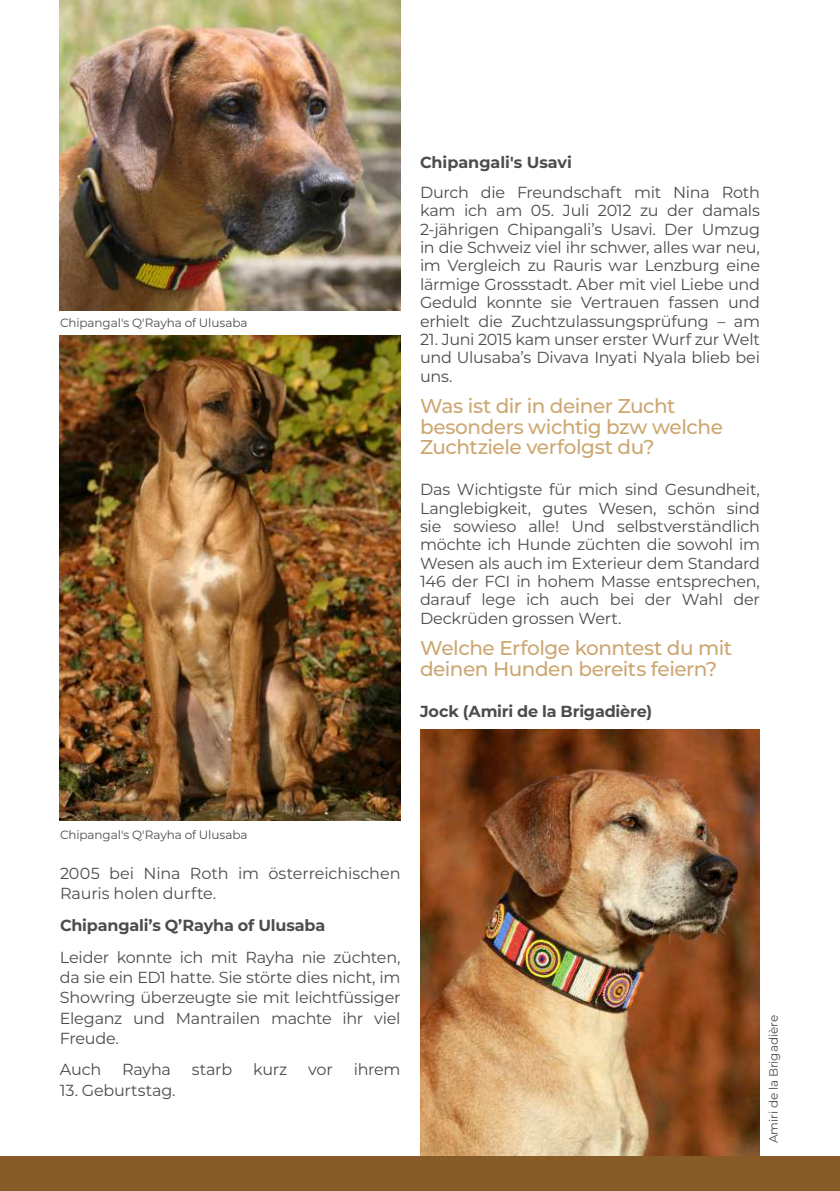
<style>
.page{position:relative;width:840px;height:1191px;background:#fff}
.page>*{position:absolute;margin:0;border:0;box-sizing:border-box;transform-origin:0 0}
.t1{font:500 20px/20.4px "Montserrat";letter-spacing:-.025em;color:#cca771}
.t2{font:16px/18.4px "Montserrat";letter-spacing:-.015em;color:#4b4c4d;text-align:justify}
.t3{font:700 16px "Montserrat";letter-spacing:-.01em;color:#4b4c4d}
.t4{font:12px "Montserrat";letter-spacing:-.01em;color:#4b4c4d}
</style>
<div class="page">
<img style="left:60px;top:0;width:340px;height:311px">
<img style="left:60px;top:336px;width:340px;height:484px">
<img style="left:420px;top:730px;width:339px;height:427px">
<div style="left:0;top:1157px;width:839px;height:34px;background:#865b28"></div>
<p class="t4" style="left:60px;top:314px;width:189px">Chipangal's Q'Rayha of Ulusaba</p>
<p class="t3" style="left:420px;top:151px;width:153px">Chipangali's Usavi</p>
<p class="t2" style="left:420px;top:182px;width:341px">Durch die Freundschaft mit Nina Roth kam ich am 05. Juli 2012 zu der damals 2-jährigen Chipangali’s Usavi. Der Umzug in die Schweiz viel ihr schwer, alles war neu, im Vergleich zu Rauris war Lenzburg eine lärmige Grossstadt. Aber mit viel Liebe und Geduld konnte sie Vertrauen fassen und erhielt die Zuchtzulassungsprüfung – am</p>
<p class="t2" style="left:420px;top:329px;width:341px">21. Juni 2015 kam unser erster Wurf zur Welt und Ulusaba’s Divava Inyati Nyala blieb bei uns.</p>
<p class="t1" style="left:420px;top:395px;width:304px">Was ist dir in deiner Zucht besonders wichtig bzw welche<br>Zuchtziele verfolgst du?</p>
<p class="t2" style="left:420px;top:480px;width:341px">Das Wichtigste für mich sind Gesundheit, Langlebigkeit, gutes Wesen, schön sind sie sowieso alle! Und selbstverständlich möchte ich Hunde züchten die sowohl im Wesen als auch im Exterieur dem Standard 146 der FCI in hohem Masse entsprechen, darauf lege ich auch bei der Wahl der Deckrüden grossen Wert.</p>
<p class="t1" style="left:420px;top:637px;width:313px">Welche Erfolge konntest du mit deinen Hunden bereits feiern?</p>
<p class="t3" style="left:420px;top:699px;width:233px">Jock (Amiri de la Brigadière)</p>
<p class="t4" style="left:60px;top:826px;width:189px">Chipangal's Q'Rayha of Ulusaba</p>
<p class="t2" style="left:60px;top:862px;width:342px;line-height:20.2px">2005 bei Nina Roth im österreichischen<br>Rauris holen durfte.</p>
<p class="t3" style="left:60px;top:913px;width:266px">Chipangali’s Q’Rayha of Ulusaba</p>
<p class="t2" style="left:60px;top:946px;width:342px;line-height:20.2px">Leider konnte ich mit Rayha nie züchten, da sie ein ED1 hatte. Sie störte dies nicht, im Showring überzeugte sie mit leichtfüssiger Eleganz und Mantrailen machte ihr viel Freude.</p>
<p class="t2" style="left:60px;top:1060px;width:43px">Auch</p>
<p class="t2" style="left:122px;top:1060px;width:50px">Rayha</p>
<p class="t2" style="left:192px;top:1060px;width:42px">starb</p>
<p class="t2" style="left:253px;top:1060px;width:36px">kurz</p>
<p class="t2" style="left:308px;top:1060px;width:26px">vor</p>
<p class="t2" style="left:353px;top:1060px;width:48px">ihrem</p>
<p class="t2" style="left:60px;top:1080px;width:117px">13. Geburtstag.</p>
<p class="t4" style="left:764px;top:1143px;width:130px;rotate:-90deg">Amiri de la Brigadière</p>
</div>
